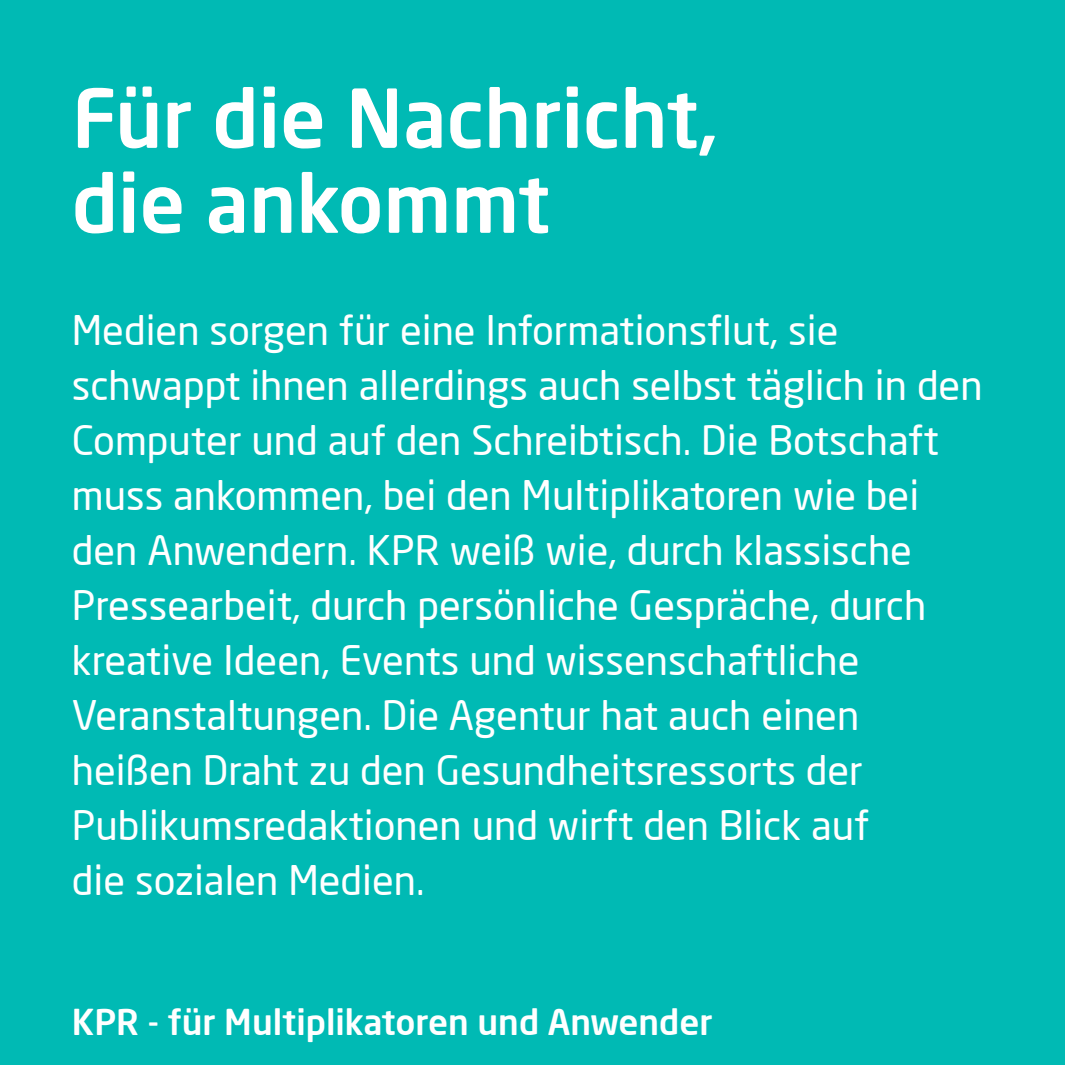
<style>
.page{position:relative;width:1065px;height:1065px;background:#00bab4}
.page>*{position:absolute;margin:0;border:0;box-sizing:border-box;transform-origin:0 0}
.t1{font:500 80px/85px "Neo Sans";color:#fff}
.t2{font:40px/55px "Neo Sans";color:#fff}
.t3{font:500 35px "Neo Sans";color:#fff}
</style>
<div class="page">
<h1 class="t1" style="left:72px;top:74px;width:649px">Für die Nachricht, die ankommt</h1>
<p class="t2" style="left:72px;top:302px;width:912px">Medien sorgen für eine Informationsflut, sie schwappt ihnen allerdings auch selbst täglich in den Computer und auf den Schreibtisch. Die Botschaft muss ankommen, bei den Multiplikatoren wie bei den Anwendern. KPR weiß wie, durch klassische Pressearbeit, durch persönliche Gespräche, durch kreative Ideen, Events und wissenschaftliche Veranstaltungen. Die Agentur hat auch einen heißen Draht zu den Gesundheitsressorts der Publikumsredaktionen und wirft den Blick auf<br>die sozialen Medien.</p>
<p class="t3" style="left:72px;top:1000px;width:642px">KPR - für Multiplikatoren und Anwender</p>
</div>
